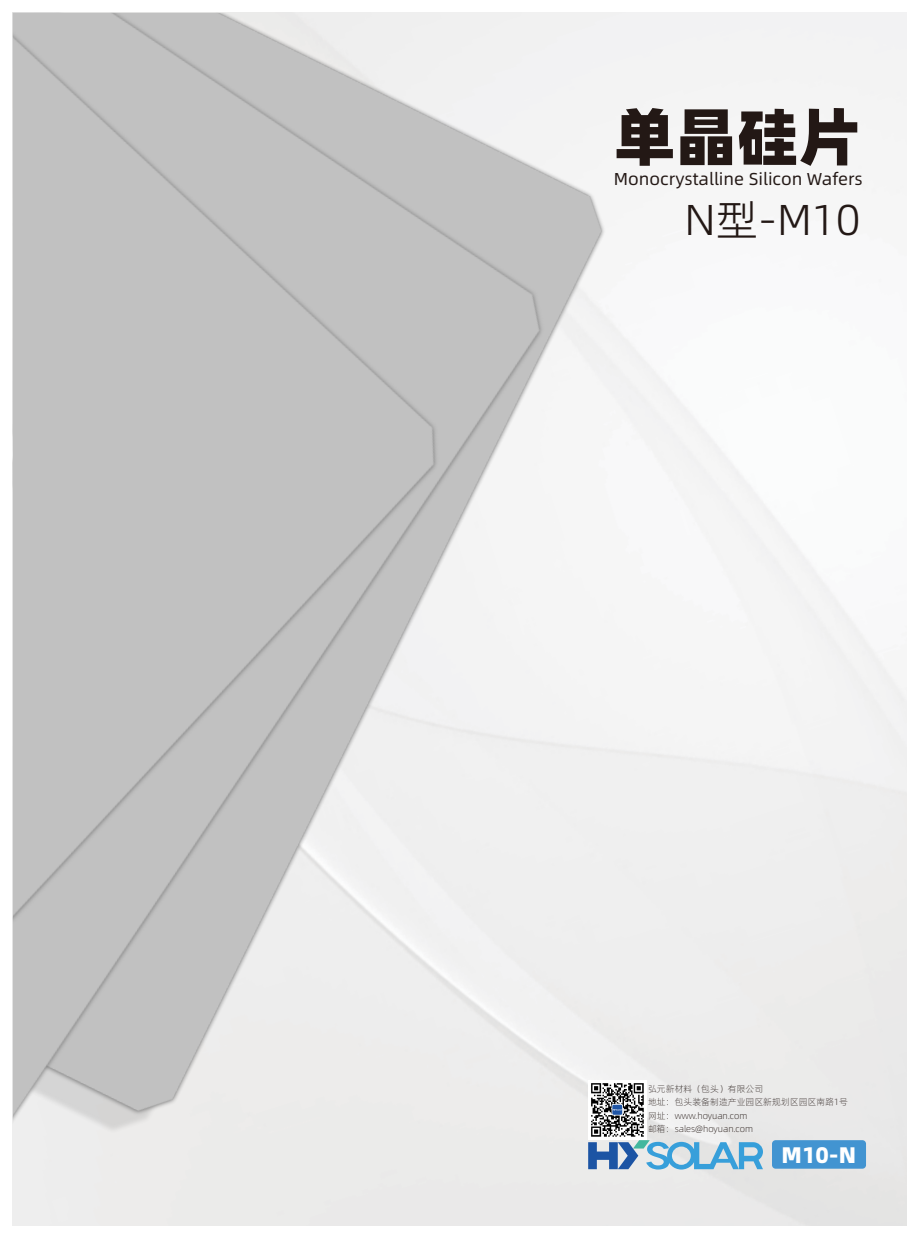
<style>
.page{position:relative;width:919px;height:1238px;background:#fff}
.page>*{position:absolute;margin:0;border:0;box-sizing:border-box;transform-origin:0 0}
.t1{font:62.1px "Alibaba Pu Hui Ti 2 115 Black";color:#231815}
.t2{font:43.2px "Alibaba Pu Hui Ti 2 45 Light";color:#231815}
.t3{font:22.65px "Alibaba Pu Hui Ti 2 105 Heavy";color:#fff}
.t4{font:17.25px "Alibaba Pu Hui Ti 2 55 Regular";color:#231815}
.t5{font:9px/13.5px "Alibaba Pu Hui Ti 2 35 Thin";color:#231815}
</style>
<div class="page">
<img style="left:13px;top:13px;width:893px;height:1213px">
<img style="left:588px;top:1080px;width:58px;height:58px">
<div style="left:772px;top:1140px;width:93px;height:28px;background:#4294d1;border-radius:4px"></div>
<svg style="left:588px;top:1140px;width:175px;height:29px;background:#8cb7d6"></svg>
<h1 class="t1" style="left:614px;top:86px;width:248px">单晶硅片</h1>
<h2 class="t2" style="left:684px;top:188px;width:177px">N型-M10</h2>
<h3 class="t4" style="left:614px;top:165px;width:250px">Monocrystalline Silicon Wafers</h3>
<p class="t5" style="left:648px;top:1081px;width:201px">弘元新材料（包头）有限公司<br>地址：包头装备制造产业园区新规划区园区南路1号网址：www.hoyuan.com<br>邮箱：sales@hoyuan.com</p>
<h3 class="t3" style="left:781px;top:1136px;width:76px">M10-N</h3>
</div>
